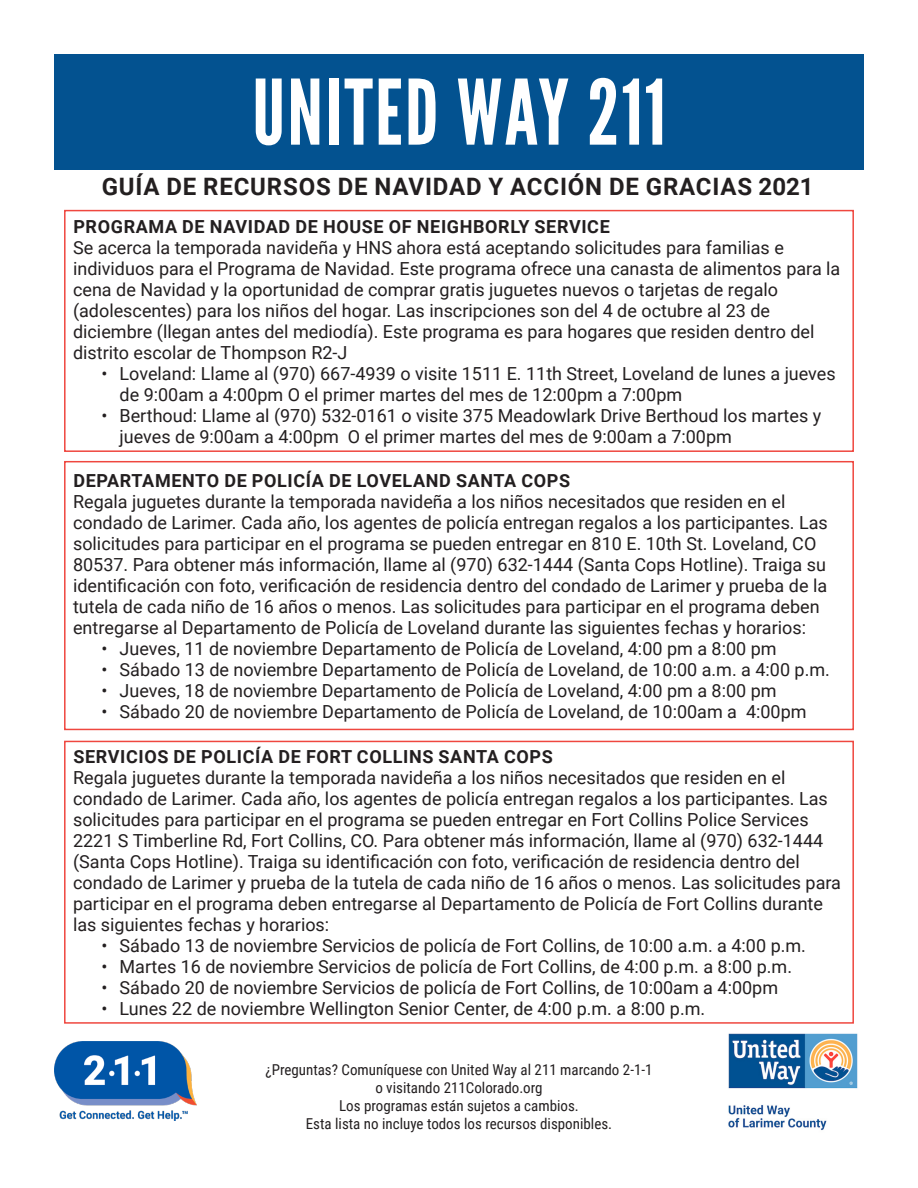
<style>
.page{position:relative;width:918px;height:1188px;background:#fff}
.page>*{position:absolute;margin:0;border:0;box-sizing:border-box;transform-origin:0 0}
.t1{font:90px "League Gothic";letter-spacing:.025em;color:#fff}
.t2{font:700 24px "Roboto";letter-spacing:.035em;color:#231f20}
.t3{font:18px/21px "Roboto";color:#231f20}
.t4{font:700 18px "Roboto";letter-spacing:.035em;color:#231f20}
.t5{font:15px "Roboto Condensed";color:#231f20}
</style>
<div class="page">
<div style="left:54px;top:54px;width:810px;height:115px;background:#035290"></div>
<div style="left:64px;top:210px;width:790px;height:242px;border:2px solid #ef473f"></div>
<div style="left:64px;top:461px;width:790px;height:269px;border:2px solid #ef473f"></div>
<div style="left:64px;top:741px;width:790px;height:283px;border:2px solid #ef473f"></div>
<img style="left:54px;top:1042px;width:142px;height:78px">
<img style="left:728px;top:1033px;width:130px;height:97px">
<p class="t1" style="left:252px;top:59px;width:415px">UNITED WAY 211</p>
<p class="t2" style="left:102px;top:170px;width:714px">GUÍA DE RECURSOS DE NAVIDAD Y ACCIÓN DE GRACIAS 2021</p>
<p class="t4" style="left:73px;top:214px;width:538px">PROGRAMA DE NAVIDAD DE HOUSE OF NEIGHBORLY SERVICE</p>
<p class="t3" style="left:73px;top:236px;width:712px">Se acerca la temporada navideña y HNS ahora está aceptando solicitudes para familias e</p>
<p class="t3" style="left:73px;top:257px;width:769px">individuos para el Programa de Navidad. Este programa ofrece una canasta de alimentos para la cena de Navidad y la oportunidad de comprar gratis juguetes nuevos o tarjetas de regalo</p>
<p class="t3" style="left:73px;top:299px;width:699px">(adolescentes) para los niños del hogar. Las inscripciones son del 4 de octubre al 23 de</p>
<p class="t3" style="left:73px;top:320px;width:743px">diciembre (llegan antes del mediodía). Este programa es para hogares que residen dentro del distrito escolar de Thompson R2-J</p>
<p class="t3" style="left:120px;top:362px;width:718px;text-indent:-18px">• Loveland: Llame al (970) 667-4939 o visite 1511 E. 11th Street, Loveland de lunes a jueves de 9:00am a 4:00pm O el primer martes del mes de 12:00pm a 7:00pm</p>
<p class="t3" style="left:120px;top:404px;width:703px;text-indent:-18px">• Berthoud: Llame al (970) 532-0161 o visite 375 Meadowlark Drive Berthoud los martes y jueves de 9:00am a 4:00pm O el primer martes del mes de 9:00am a 7:00pm</p>
<p class="t4" style="left:73px;top:468px;width:498px">DEPARTAMENTO DE POLICÍA DE LOVELAND SANTA COPS</p>
<p class="t3" style="left:73px;top:490px;width:714px">Regala juguetes durante la temporada navideña a los niños necesitados que residen en el</p>
<p class="t3" style="left:73px;top:511px;width:756px">condado de Larimer. Cada año, los agentes de policía entregan regalos a los participantes. Las solicitudes para participar en el programa se pueden entregar en 810 E. 10th St. Loveland, CO 80537. Para obtener más información, llame al (970) 632-1444 (Santa Cops Hotline). Traiga su identificación con foto, verificación de residencia dentro del condado de Larimer y prueba de la tutela de cada niño de 16 años o menos. Las solicitudes para participar en el programa deben entregarse al Departamento de Policía de Loveland durante las siguientes fechas y horarios:</p>
<p class="t3" style="left:102px;top:637px;width:677px">• Jueves, 11 de noviembre Departamento de Policía de Loveland, 4:00 pm a 8:00 pm</p>
<p class="t3" style="left:102px;top:658px;width:730px">• Sábado 13 de noviembre Departamento de Policía de Loveland, de 10:00 a.m. a 4:00 p.m.</p>
<p class="t3" style="left:102px;top:679px;width:677px">• Jueves, 18 de noviembre Departamento de Policía de Loveland, 4:00 pm a 8:00 pm</p>
<p class="t3" style="left:102px;top:700px;width:707px">• Sábado 20 de noviembre Departamento de Policía de Loveland, de 10:00am a 4:00pm</p>
<p class="t4" style="left:73px;top:744px;width:481px">SERVICIOS DE POLICÍA DE FORT COLLINS SANTA COPS</p>
<p class="t3" style="left:73px;top:766px;width:714px">Regala juguetes durante la temporada navideña a los niños necesitados que residen en el</p>
<p class="t3" style="left:73px;top:787px;width:769px">condado de Larimer. Cada año, los agentes de policía entregan regalos a los participantes. Las solicitudes para participar en el programa se pueden entregar en Fort Collins Police Services 2221 S Timberline Rd, Fort Collins, CO. Para obtener más información, llame al (970) 632-1444 (Santa Cops Hotline). Traiga su identificación con foto, verificación de residencia dentro del condado de Larimer y prueba de la tutela de cada niño de 16 años o menos. Las solicitudes para participar en el programa deben entregarse al Departamento de Policía de Fort Collins durante las siguientes fechas y horarios:</p>
<p class="t3" style="left:102px;top:934px;width:706px">• Sábado 13 de noviembre Servicios de policía de Fort Collins, de 10:00 a.m. a 4:00 p.m.</p>
<p class="t3" style="left:102px;top:955px;width:692px">• Martes 16 de noviembre Servicios de policía de Fort Collins, de 4:00 p.m. a 8:00 p.m.</p>
<p class="t3" style="left:102px;top:976px;width:678px">• Sábado 20 de noviembre Servicios de policía de Fort Collins, de 10:00am a 4:00pm</p>
<p class="t3" style="left:102px;top:997px;width:605px">• Lunes 22 de noviembre Wellington Senior Center, de 4:00 p.m. a 8:00 p.m.</p>
<p class="t5" style="left:265px;top:1059px;width:389px">¿Preguntas? Comuníquese con United Way al 211 marcando 2-1-1</p>
<p class="t5" style="left:375px;top:1077px;width:169px">o visitando 211Colorado.org</p>
<p class="t5" style="left:339px;top:1095px;width:241px">Los programas están sujetos a cambios.</p>
<p class="t5" style="left:306px;top:1113px;width:308px">Esta lista no incluye todos los recursos disponibles.</p>
</div>
